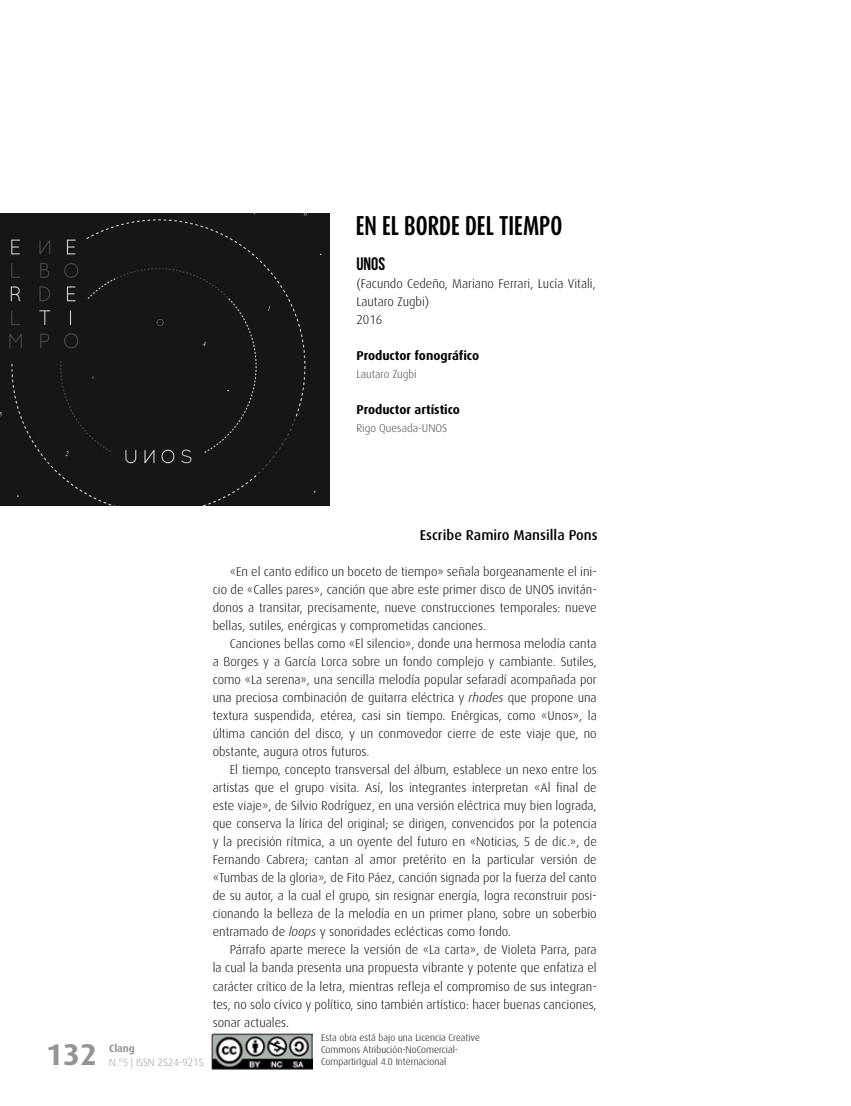
<style>
.page{position:relative;width:851px;height:1106px;background:#fff}
.page>*{position:absolute;margin:0;border:0;box-sizing:border-box;transform-origin:0 0}
.t1{font:700 30px "Dax";color:#939598}
.t2{font:700 22.5px "Dax Compact";color:#000}
.t3{font:18px "Bebas Neue";color:#000}
.t4{font:500 14.25px "Dax";color:#000}
.t5{font:300 12.75px/18px "Dax";color:#000;text-align:justify}
.t6{font:700 12.75px "Dax";color:#000}
.t7{font:300 11.25px "Dax";color:#414042}
.t8{font:300 10.5px "Dax";letter-spacing:-.005em;color:#939598}
.t9{font:700 10.5px "Dax";letter-spacing:-.005em;color:#939598}
.t10{font:300 9.75px/11.7px "Dax";color:#000}
.s1{font-style:italic}
</style>
<div class="page">
<div style="left:0;top:213px;width:330px;height:292px;background:#161616"></div>
<img style="left:212px;top:1033px;width:100px;height:36px">
<h2 class="t2" style="left:355px;top:211px;width:208px">EN EL BORDE DEL TIEMPO</h2>
<h3 class="t3" style="left:356px;top:254px;width:30px">UNOS</h3>
<p class="t5" style="left:356px;top:275px;width:241px;text-align:left">(Facundo Cedeño, Mariano Ferrari, Lucía Vitali,<br>Lautaro Zugbi)<br>2016</p>
<p class="t6" style="left:356px;top:348px;width:124px">Productor fonográfico</p>
<p class="t7" style="left:356px;top:368px;width:62px">Lautaro Zugbi</p>
<p class="t6" style="left:356px;top:402px;width:105px">Productor artístico</p>
<p class="t7" style="left:356px;top:422px;width:93px">Rigo Quesada-UNOS</p>
<p class="t4" style="left:419px;top:527px;width:179px">Escribe Ramiro Mansilla Pons</p>
<h1 class="t1" style="left:46px;top:1037px;width:52px">132</h1>
<p class="t9" style="left:109px;top:1041px;width:27px">Clang</p>
<p class="t8" style="left:109px;top:1056px;width:96px">N.°5 | ISSN 2524-9215</p>
<p class="t5" style="left:213px;top:563px;width:385px;text-indent:17px">«En el canto edifico un boceto de tiempo» señala borgeanamente el ini&shy;cio de «Calles pares», canción que abre este primer disco de UNOS invitán&shy;donos a transitar, precisamente, nueve construcciones temporales: nueve bellas, sutiles, enérgicas y comprometidas canciones.</p>
<p class="t5" style="left:213px;top:635px;width:385px;text-indent:17px">Canciones bellas como «El silencio», donde una hermosa melodía canta a Borges y a García Lorca sobre un fondo complejo y cambiante. Sutiles, como «La serena», una sencilla melodía popular sefaradí acompañada por una preciosa combinación de guitarra eléctrica y <span class="s1">rhodes</span> que propone una textura suspendida, etérea, casi sin tiempo. Enérgicas, como «Unos», la última canción del disco, y un conmovedor cierre de este viaje que, no obstante, augura otros futuros.</p>
<p class="t5" style="left:213px;top:761px;width:385px;text-indent:17px">El tiempo, concepto transversal del álbum, establece un nexo entre los artistas que el grupo visita. Así, los integrantes interpretan «Al final de este viaje», de Silvio Rodríguez, en una versión eléctrica muy bien lograda, que conserva la lírica del original; se dirigen, convencidos por la potencia y la precisión rítmica, a un oyente del futuro en «Noticias, 5 de dic.», de Fernando Cabrera; cantan al amor pretérito en la particular versión de «Tumbas de la gloria»<span class="s1">,</span> de Fito Páez, canción signada por la fuerza del canto de su autor, a la cual el grupo, sin resignar energía, logra reconstruir posi&shy;cionando la belleza de la melodía en un primer plano, sobre un soberbio entramado de <span class="s1">loops</span> y sonoridades eclécticas como fondo.</p>
<p class="t5" style="left:213px;top:941px;width:385px;text-indent:17px">Párrafo aparte merece la versión de «La carta», de Violeta Parra, para la cual la banda presenta una propuesta vibrante y potente que enfatiza el carácter crítico de la letra, mientras refleja el compromiso de sus integran&shy;tes, no solo cívico y político, sino también artístico: hacer buenas canciones, sonar actuales.</p>
<p class="t10" style="left:321px;top:1032px;width:160px">Esta obra está bajo una Licencia Creative<br>Commons Atribución-NoComercial-<br>CompartirIgual 4.0 Internacional</p>
</div>
